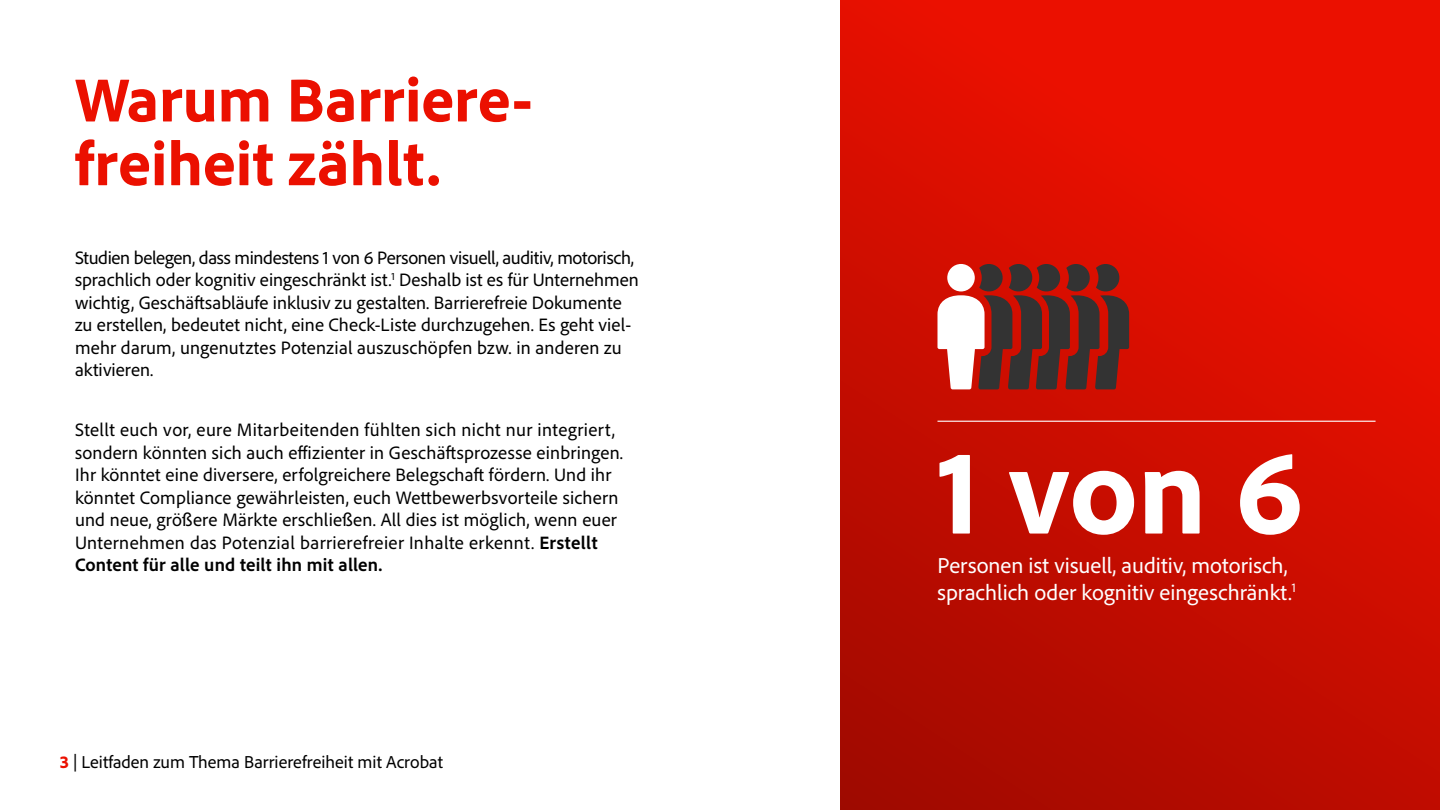
<style>
.page{position:relative;width:1440px;height:810px;background:#fff}
.page>*{position:absolute;margin:0;border:0;box-sizing:border-box;transform-origin:0 0}
.t1{font:800 123.75px "Adobe Clean";color:#fff}
.t2{font:800 63.75px/63.8px "Adobe Clean";color:#eb1000}
.t3{font:22.5px/27px "Adobe Clean";color:#fff}
.t4{font:18.75px/22.5px "Adobe Clean";letter-spacing:.01em;color:#000}
.t5{font:18px "Adobe Clean";letter-spacing:.005em;color:#000}
.s1{font-weight:700}
.s2{font-weight:800;color:#eb1000}
</style>
<div class="page">
<svg style="left:840px;top:0;width:600px;height:810px;background:#d00d00"></svg>
<svg style="left:937px;top:263px;width:192px;height:126px"></svg>
<hr style="left:938px;top:421px;width:438px;height:1px;background:#fff">
<h2 class="t2" style="left:75px;top:66px;width:459px">Warum Barriere&shy;freiheit zählt.</h2>
<p class="t4" style="left:75px;top:245px;width:565px">Studien belegen, dass mindestens 1 von 6 Personen visuell, auditiv, motorisch, sprachlich oder kognitiv eingeschränkt ist.<sup>1</sup> Deshalb ist es für Unternehmen wichtig, Geschäftsabläufe inklusiv zu gestalten. Barrierefreie Dokumente zu erstellen, bedeutet nicht, eine Check-Liste durchzugehen. Es geht viel&shy;mehr darum, ungenutztes Potenzial auszuschöpfen bzw. in anderen zu aktivieren.</p>
<p class="t4" style="left:75px;top:418px;width:550px">Stellt euch vor, eure Mitarbeitenden fühlten sich nicht nur integriert, sondern könnten sich auch effizienter in Geschäftsprozesse einbringen.<br>Ihr könntet eine diversere, erfolgreichere Belegschaft fördern. Und ihr könntet Compliance gewährleisten, euch Wettbewerbsvorteile sichern und neue, größere Märkte erschließen. All dies ist möglich, wenn euer Unternehmen das Potenzial barrierefreier Inhalte erkennt. <span class="s1">Erstellt Content für alle und teilt ihn mit allen.</span></p>
<p class="t5" style="left:60px;top:751px;width:385px"><span class="s2">3</span> | Leitfaden zum Thema Barrierefreiheit mit Acrobat</p>
<h1 class="t1" style="left:938px;top:411px;width:368px">1 von 6</h1>
<p class="t3" style="left:938px;top:551px;width:360px">Personen ist visuell, auditiv, motorisch, sprachlich oder kognitiv eingeschränkt.<sup>1</sup></p>
</div>
